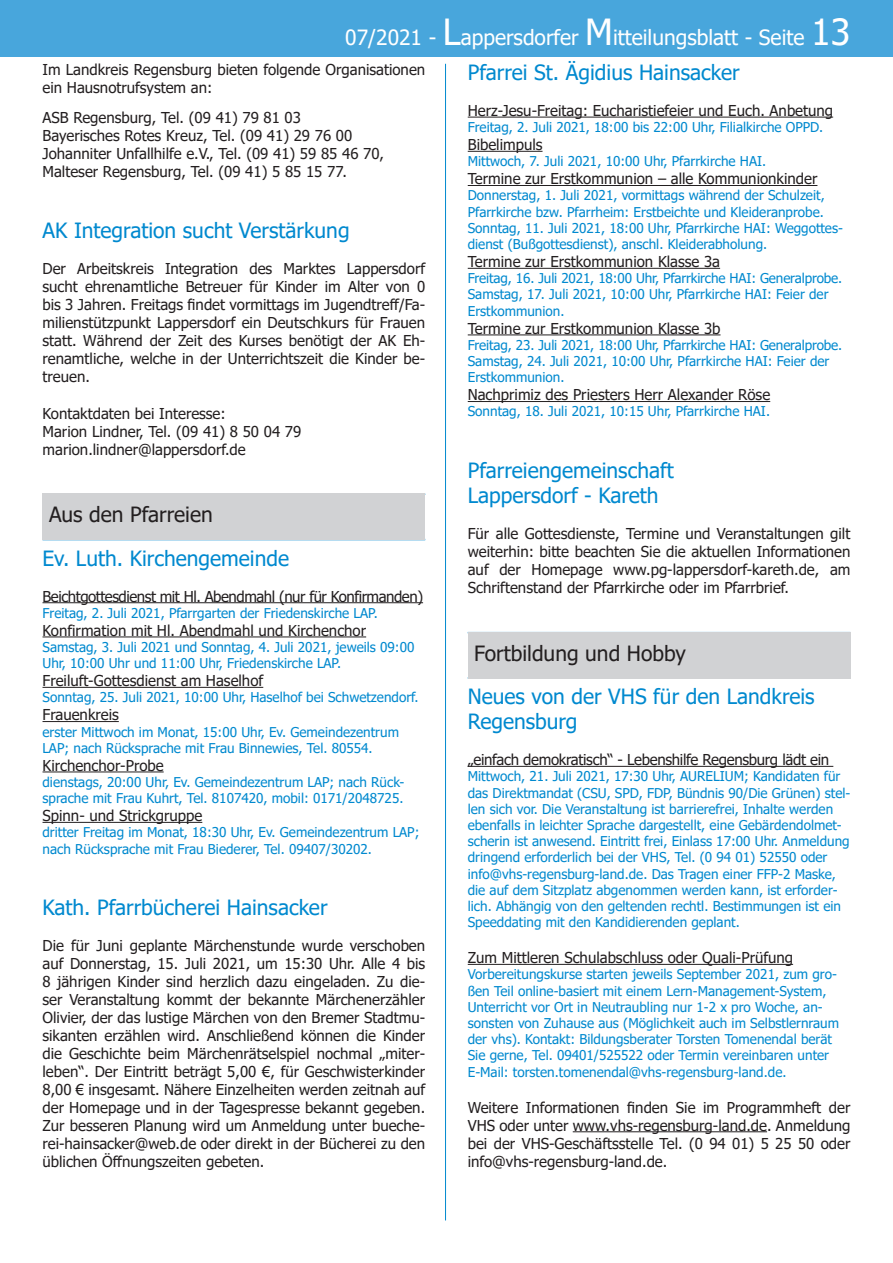
<style>
.page{position:relative;width:893px;height:1263px;background:#fff}
.page>*{position:absolute;margin:0;border:0;box-sizing:border-box;transform-origin:0 0}
.t1{font:21px/25.2px "Tahoma";color:#0089cf}
.t2{font:21px "Tahoma";color:#fff}
.t3{font:21px "Tahoma";color:#231f20}
.t4{font:15px/18px "Tahoma";color:#231f20;text-align:justify}
.t5{font:15px "Tahoma";letter-spacing:-.03em;color:#231f20}
.t6{font:15px "Tahoma";letter-spacing:-.02em;color:#231f20}
.t7{font:13.5px/16.2px "Tahoma";color:#0089cf}
.s1{font-size:36px}
</style>
<div class="page">
<div style="left:0;top:0;width:893px;height:57px;background:#48a6dc"></div>
<hr style="left:445px;top:64px;width:1px;height:1156px;background:#0089cf">
<div style="left:43px;top:493px;width:382px;height:47px;background:#d1d2d4"></div>
<hr style="left:43px;top:822px;width:159px;height:1px;background:#231f20">
<hr style="left:43px;top:602px;width:380px;height:1px;background:#231f20">
<div style="left:468px;top:632px;width:382px;height:47px;background:#d1d2d4"></div>
<hr style="left:573px;top:1131px;width:194px;height:1px;background:#231f20">
<hr style="left:468px;top:964px;width:325px;height:1px;background:#231f20">
<hr style="left:468px;top:766px;width:365px;height:1px;background:#231f20">
<hr style="left:468px;top:401px;width:302px;height:1px;background:#231f20">
<hr style="left:468px;top:151px;width:74px;height:1px;background:#231f20">
<hr style="left:468px;top:117px;width:365px;height:1px;background:#231f20">
<hr style="left:43px;top:636px;width:323px;height:1px;background:#231f20">
<hr style="left:43px;top:687px;width:220px;height:1px;background:#231f20">
<hr style="left:43px;top:721px;width:76px;height:1px;background:#231f20">
<hr style="left:43px;top:771px;width:121px;height:1px;background:#231f20">
<hr style="left:468px;top:185px;width:349px;height:1px;background:#231f20">
<hr style="left:468px;top:268px;width:252px;height:1px;background:#231f20">
<hr style="left:468px;top:334px;width:252px;height:1px;background:#231f20">
<h1 class="t2" style="left:345px;top:24px;width:507px">07/2021 - <span class="s1">L</span>appersdorfer <span class="s1">M</span>itteilungsblatt - Seite <span class="s1">13</span></h1>
<p class="t4" style="left:43px;top:62px;width:384px">Im Landkreis Regensburg bieten folgende Organisationen ein Hausnotrufsystem an:</p>
<p class="t4" style="left:43px;top:110px;width:343px;text-align:left">ASB Regensburg, Tel. (09 41) 79 81 03<br>Bayerisches Rotes Kreuz, Tel. (09 41) 29 76 00<br>Johanniter Unfallhilfe e.V., Tel. (09 41) 59 85 46 70, Malteser Regensburg, Tel. (09 41) 5 85 15 77.</p>
<h3 class="t1" style="left:468px;top:61px;width:273px">Pfarrei St. Ägidius Hainsacker</h3>
<p class="t4" style="left:468px;top:102px;width:367px">Herz-Jesu-Freitag: Eucharistiefeier und Euch. Anbetung</p>
<p class="t7" style="left:468px;top:120px;width:357px">Freitag, 2. Juli 2021, 18:00 bis 22:00 Uhr, Filialkirche OPPD.</p>
<p class="t4" style="left:468px;top:136px;width:76px">Bibelimpuls</p>
<p class="t7" style="left:468px;top:154px;width:300px">Mittwoch, 7. Juli 2021, 10:00 Uhr, Pfarrkirche HAI.</p>
<p class="t4" style="left:468px;top:171px;width:351px">Termine zur Erstkommunion – alle Kommunionkinder</p>
<p class="t7" style="left:468px;top:188px;width:377px">Donnerstag, 1. Juli 2021, vormittags während der Schulzeit, Pfarrkirche bzw. Pfarrheim: Erstbeichte und Kleideranprobe.<br>Sonntag, 11. Juli 2021, 18:00 Uhr, Pfarrkirche HAI: Weggottes&shy;dienst (Bußgottesdienst), anschl. Kleiderabholung.</p>
<p class="t4" style="left:468px;top:253px;width:254px">Termine zur Erstkommunion Klasse 3a</p>
<p class="t7" style="left:468px;top:271px;width:376px">Freitag, 16. Juli 2021, 18:00 Uhr, Pfarrkirche HAI: Generalprobe.<br>Samstag, 17. Juli 2021, 10:00 Uhr, Pfarrkirche HAI: Feier der<br>Erstkommunion.</p>
<p class="t4" style="left:468px;top:320px;width:254px">Termine zur Erstkommunion Klasse 3b</p>
<p class="t7" style="left:468px;top:338px;width:376px">Freitag, 23. Juli 2021, 18:00 Uhr, Pfarrkirche HAI: Generalprobe.<br>Samstag, 24. Juli 2021, 10:00 Uhr, Pfarrkirche HAI: Feier der<br>Erstkommunion.</p>
<p class="t4" style="left:468px;top:387px;width:304px">Nachprimiz des Priesters Herr Alexander Röse</p>
<p class="t7" style="left:468px;top:404px;width:304px">Sonntag, 18. Juli 2021, 10:15 Uhr, Pfarrkirche HAI.</p>
<h3 class="t1" style="left:43px;top:219px;width:309px">AK Integration sucht Verstärkung</h3>
<p class="t4" style="left:43px;top:261px;width:384px">Der Arbeitskreis Integration des Marktes Lappersdorf sucht ehrenamtliche Betreuer für Kinder im Alter von 0 bis 3 Jahren. Freitags findet vormittags im Jugendtreff/Fa&shy;milienstützpunkt Lappersdorf ein Deutschkurs für Frauen statt. Während der Zeit des Kurses benötigt der AK Eh&shy;renamtliche, welche in der Unterrichtszeit die Kinder be&shy;treuen.</p>
<p class="t4" style="left:43px;top:405px;width:260px;text-align:left">Kontaktdaten bei Interesse:<br>Marion Lindner, Tel. (09 41) 8 50 04 79 marion.lindner@lappersdorf.de</p>
<p class="t3" style="left:49px;top:500px;width:165px">Aus den Pfarreien</p>
<h3 class="t1" style="left:43px;top:546px;width:248px">Ev. Luth. Kirchengemeinde</h3>
<p class="t5" style="left:43px;top:586px;width:382px">Beichtgottesdienst mit Hl. Abendmahl (nur für Konfirmanden)</p>
<p class="t7" style="left:43px;top:605px;width:337px">Freitag, 2. Juli 2021, Pfarrgarten der Friedenskirche LAP.</p>
<p class="t4" style="left:43px;top:622px;width:325px">Konfirmation mit Hl. Abendmahl und Kirchenchor</p>
<p class="t7" style="left:43px;top:640px;width:373px">Samstag, 3. Juli 2021 und Sonntag, 4. Juli 2021, jeweils 09:00<br>Uhr, 10:00 Uhr und 11:00 Uhr, Friedenskirche LAP.</p>
<p class="t4" style="left:43px;top:672px;width:222px">Freiluft-Gottesdienst am Haselhof</p>
<p class="t7" style="left:43px;top:690px;width:378px">Sonntag, 25. Juli 2021, 10:00 Uhr, Haselhof bei Schwetzendorf.</p>
<p class="t4" style="left:43px;top:707px;width:78px">Frauenkreis</p>
<p class="t7" style="left:43px;top:724px;width:358px">erster Mittwoch im Monat, 15:00 Uhr, Ev. Gemeindezentrum<br>LAP; nach Rücksprache mit Frau Binnewies, Tel. 80554.</p>
<p class="t4" style="left:43px;top:757px;width:123px">Kirchenchor-Probe</p>
<p class="t7" style="left:43px;top:775px;width:363px">dienstags, 20:00 Uhr, Ev. Gemeindezentrum LAP; nach Rück&shy;sprache mit Frau Kuhrt, Tel. 8107420, mobil: 0171/2048725.</p>
<p class="t4" style="left:43px;top:807px;width:161px">Spinn- und Strickgruppe</p>
<p class="t7" style="left:43px;top:825px;width:378px">dritter Freitag im Monat, 18:30 Uhr, Ev. Gemeindezentrum LAP; nach Rücksprache mit Frau Biederer, Tel. 09407/30202.</p>
<h3 class="t1" style="left:43px;top:896px;width:287px">Kath. Pfarrbücherei Hainsacker</h3>
<p class="t4" style="left:43px;top:937px;width:384px">Die für Juni geplante Märchenstunde wurde verschoben auf Donnerstag, 15. Juli 2021, um 15:30 Uhr. Alle 4 bis 8 jährigen Kinder sind herzlich dazu eingeladen. Zu die&shy;ser Veranstaltung kommt der bekannte Märchenerzähler Olivier, der das lustige Märchen von den Bremer Stadtmu&shy;sikanten erzählen wird. Anschließend können die Kinder die Geschichte beim Märchenrätselspiel nochmal „miter&shy;leben“. Der Eintritt beträgt 5,00 €, für Geschwisterkinder 8,00 € insgesamt. Nähere Einzelheiten werden zeitnah auf der Homepage und in der Tagespresse bekannt gegeben.<br>Zur besseren Planung wird um Anmeldung unter bueche&shy;rei-hainsacker@web.de oder direkt in der Bücherei zu den</p>
<p class="t4" style="left:43px;top:1153px;width:223px">üblichen Öffnungszeiten gebeten.</p>
<h3 class="t1" style="left:468px;top:459px;width:208px">Pfarreiengemeinschaft<br>Lappersdorf - Kareth</h3>
<p class="t4" style="left:468px;top:525px;width:384px">Für alle Gottesdienste, Termine und Veranstaltungen gilt weiterhin: bitte beachten Sie die aktuellen Informationen auf der Homepage www.pg-lappersdorf-kareth.de, am Schriftenstand der Pfarrkirche oder im Pfarrbrief.</p>
<p class="t3" style="left:474px;top:639px;width:213px">Fortbildung und Hobby</p>
<h3 class="t1" style="left:468px;top:685px;width:348px">Neues von der VHS für den Landkreis<br>Regensburg</h3>
<p class="t6" style="left:468px;top:750px;width:363px">„einfach demokratisch“ - Lebenshilfe Regensburg lädt ein</p>
<p class="t7" style="left:468px;top:769px;width:384px">Mittwoch, 21. Juli 2021, 17:30 Uhr, AURELIUM; Kandidaten für das Direktmandat (CSU, SPD, FDP, Bündnis 90/Die Grünen) stel&shy;len sich vor. Die Veranstaltung ist barrierefrei, Inhalte werden ebenfalls in leichter Sprache dargestellt, eine Gebärdendolmet&shy;scherin ist anwesend. Eintritt frei, Einlass 17:00 Uhr. Anmeldung dringend erforderlich bei der VHS, Tel. (0 94 01) 52550 oder info@vhs-regensburg-land.de. Das Tragen einer FFP-2 Maske, die auf dem Sitzplatz abgenommen werden kann, ist erforder&shy;lich. Abhängig von den geltenden rechtl. Bestimmungen ist ein Speeddating mit den Kandidierenden geplant.</p>
<p class="t4" style="left:468px;top:949px;width:327px">Zum Mittleren Schulabschluss oder Quali-Prüfung</p>
<p class="t7" style="left:468px;top:967px;width:373px">Vorbereitungskurse starten jeweils September 2021, zum gro&shy;ßen Teil online-basiert mit einem Lern-Management-System, Unterricht vor Ort in Neutraubling nur 1-2 x pro Woche, an&shy;sonsten von Zuhause aus (Möglichkeit auch im Selbstlernraum der vhs). Kontakt: Bildungsberater Torsten Tomenendal berät Sie gerne, Tel. 09401/525522 oder Termin vereinbaren unter E-Mail: torsten.tomenendal@vhs-regensburg-land.de.</p>
<p class="t4" style="left:468px;top:1099px;width:384px">Weitere Informationen finden Sie im Programmheft der</p>
<p class="t4" style="left:468px;top:1117px;width:384px">VHS oder unter www.vhs-regensburg-land.de. Anmeldung bei der VHS-Geschäftsstelle Tel. (0 94 01) 5 25 50 oder info@vhs-regensburg-land.de.</p>
</div>
